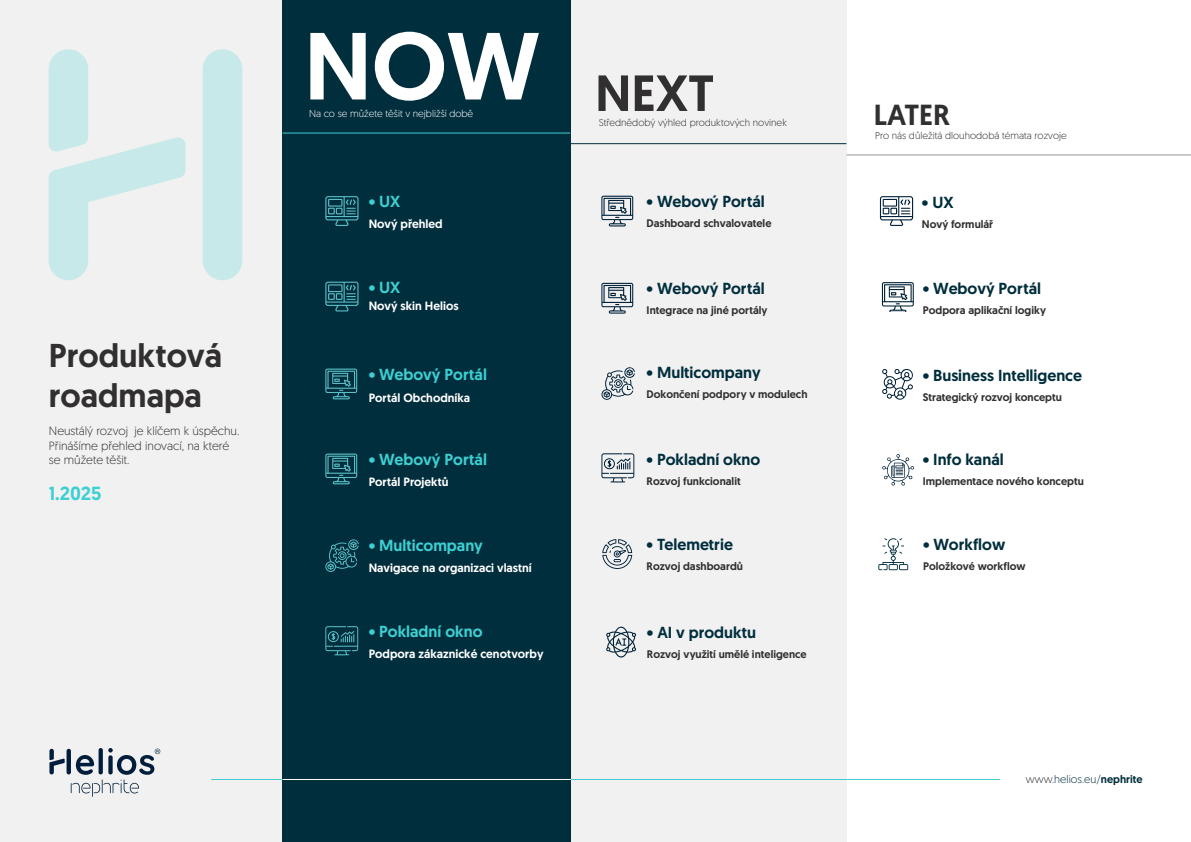
<style>
.page{position:relative;width:1191px;height:842px;background:#fff}
.page>*{position:absolute;margin:0;border:0;box-sizing:border-box;transform-origin:0 0}
.t1{font:500 95.1px "Geomanist";color:#fff}
.t2{font:500 50.7px "Geomanist";color:#312f30}
.t3{font:500 33px "Geomanist";color:#312f30}
.t4{font:500 29px "Geomanist";color:#312f30}
.t5{font:500 19px "Geomanist";color:#3dcfd1}
.t6{font:500 16px "Geomanist";color:#002e3d}
.t7{font:500 16px "Geomanist";color:#3dcfd1}
.t8{font:500 12px "Geomanist";color:#fff}
.t9{font:300 12px "Geomanist";color:#312f30}
.t10{font:500 11px "Geomanist";color:#312f30}
.t11{font:300 11px "Geomanist";color:#002e3d}
.t12{font:300 10px "Geomanist";color:#312f30}
.t13{font:300 10px "Geomanist";color:#fff}
.s1{color:#312f30}
.s2{font-weight:500}
</style>
<div class="page">
<div style="left:283px;top:0;width:288px;height:841px;background:#002e3d"></div>
<div style="left:571px;top:0;width:275px;height:841px;background:#f2f1f1"></div>
<div style="left:0;top:0;width:283px;height:842px;background:#f2f1f1"></div>
<hr style="left:211px;top:779px;width:72px;height:1px;background:#3dcfd1">
<hr style="left:283px;top:779px;width:288px;height:1px;background:#fff">
<hr style="left:571px;top:779px;width:429px;height:1px;background:#3dcfd1">
<hr style="left:283px;top:133px;width:287px;height:1px;background:#3dcfd1">
<hr style="left:570px;top:143px;width:276px;height:1px;background:#002e3d">
<hr style="left:846px;top:154px;width:345px;height:1px;background:#939598">
<div style="left:203px;top:49px;width:39px;height:231px;background:#c8e9e9;border-radius:20px"></div>
<svg style="left:49px;top:49px;width:136px;height:231px"></svg>
<svg style="left:880px;top:196px;width:33px;height:30px"></svg>
<svg style="left:325px;top:196px;width:33px;height:30px"></svg>
<svg style="left:882px;top:282px;width:31px;height:30px"></svg>
<svg style="left:601px;top:196px;width:32px;height:30px"></svg>
<svg style="left:325px;top:282px;width:33px;height:30px"></svg>
<svg style="left:882px;top:369px;width:31px;height:31px"></svg>
<svg style="left:601px;top:283px;width:32px;height:31px"></svg>
<svg style="left:325px;top:369px;width:32px;height:30px"></svg>
<svg style="left:882px;top:454px;width:32px;height:32px"></svg>
<svg style="left:601px;top:367px;width:34px;height:33px"></svg>
<svg style="left:325px;top:454px;width:32px;height:30px"></svg>
<svg style="left:606px;top:626px;width:30px;height:32px"></svg>
<svg style="left:601px;top:453px;width:33px;height:29px"></svg>
<svg style="left:325px;top:539px;width:34px;height:33px"></svg>
<svg style="left:602px;top:539px;width:30px;height:30px"></svg>
<svg style="left:325px;top:626px;width:33px;height:29px"></svg>
<hr style="left:67px;top:749px;width:4px;height:25px;background:#001e3b;border-radius:2px">
<svg style="left:49px;top:749px;width:16px;height:25px"></svg>
<svg style="left:71px;top:748px;width:89px;height:49px"></svg>
<svg style="left:878px;top:538px;width:30px;height:32px"></svg>
<p class="t3" style="left:49px;top:333px;width:175px">Produktová</p>
<p class="t3" style="left:49px;top:373px;width:154px">roadmapa</p>
<p class="t9" style="left:49px;top:423px;width:192px">Neustálý rozvoj je klíčem k úspěchu.</p>
<p class="t9" style="left:49px;top:438px;width:182px">Přinášíme přehled inovací, na které</p>
<p class="t9" style="left:49px;top:452px;width:82px">se můžete těšit.</p>
<p class="t5" style="left:49px;top:480px;width:54px">1.2025</p>
<p class="t1" style="left:304px;top:3px;width:237px">NOW</p>
<p class="t13" style="left:309px;top:107px;width:166px">Na co se můžete těšit v nejbližší době</p>
<p class="t2" style="left:595px;top:60px;width:120px">NEXT</p>
<p class="t12" style="left:599px;top:116px;width:190px">Střednědobý výhled produktových novinek</p>
<p class="t4" style="left:873px;top:96px;width:78px">LATER</p>
<p class="t12" style="left:875px;top:129px;width:193px">Pro nás důležitá dlouhodobá témata rozvoje</p>
<p class="t7" style="left:369px;top:191px;width:33px">• UX</p>
<p class="t8" style="left:369px;top:216px;width:75px">Nový přehled</p>
<p class="t6" style="left:646px;top:191px;width:120px">• Webový Portál</p>
<p class="t10" style="left:646px;top:216px;width:126px">Dashboard schvalovatele</p>
<p class="t6" style="left:922px;top:191px;width:33px">• UX</p>
<p class="t10" style="left:922px;top:217px;width:73px">Nový formulář</p>
<p class="t7" style="left:369px;top:277px;width:33px">• UX</p>
<p class="t8" style="left:369px;top:298px;width:91px">Nový skin Helios</p>
<p class="t6" style="left:646px;top:277px;width:120px">• Webový Portál</p>
<p class="t10" style="left:646px;top:303px;width:122px">Integrace na jiné portály</p>
<p class="t6" style="left:922px;top:277px;width:120px">• Webový Portál</p>
<p class="t10" style="left:922px;top:302px;width:125px">Podpora aplikační logiky</p>
<p class="t7" style="left:369px;top:364px;width:120px">• Webový Portál</p>
<p class="t8" style="left:369px;top:389px;width:103px">Portál Obchodníka</p>
<p class="t6" style="left:646px;top:362px;width:116px">• Multicompany</p>
<p class="t10" style="left:646px;top:387px;width:162px">Dokončení podpory v modulech</p>
<p class="t6" style="left:922px;top:364px;width:161px">• Business Intelligence</p>
<p class="t10" style="left:922px;top:389px;width:141px">Strategický rozvoj konceptu</p>
<p class="t7" style="left:369px;top:449px;width:120px">• Webový Portál</p>
<p class="t8" style="left:369px;top:474px;width:81px">Portál Projektů</p>
<p class="t6" style="left:646px;top:448px;width:115px">• Pokladní okno</p>
<p class="t10" style="left:646px;top:473px;width:96px">Rozvoj funkcionalit</p>
<p class="t6" style="left:922px;top:449px;width:82px">• Info kanál</p>
<p class="t10" style="left:922px;top:474px;width:162px">Implementace nového konceptu</p>
<p class="t7" style="left:369px;top:535px;width:116px">• Multicompany</p>
<p class="t8" style="left:369px;top:560px;width:165px">Navigace na organizaci vlastní</p>
<p class="t6" style="left:646px;top:534px;width:88px">• Telemetrie</p>
<p class="t10" style="left:646px;top:559px;width:98px">Rozvoj dashboardů</p>
<p class="t6" style="left:923px;top:534px;width:84px">• Workflow</p>
<p class="t10" style="left:923px;top:559px;width:104px">Položkové workflow</p>
<p class="t7" style="left:369px;top:620px;width:115px">• Pokladní okno</p>
<p class="t8" style="left:369px;top:646px;width:176px">Podpora zákaznické cenotvorby</p>
<p class="t6" style="left:647px;top:622px;width:111px">• AI v produktu</p>
<p class="t10" style="left:647px;top:647px;width:161px">Rozvoj využití umělé inteligence</p>
<p class="t11" style="left:1026px;top:772px;width:118px"><span class="s1">www.</span>helios.eu/<span class="s2">nephrite</span></p>
</div>
